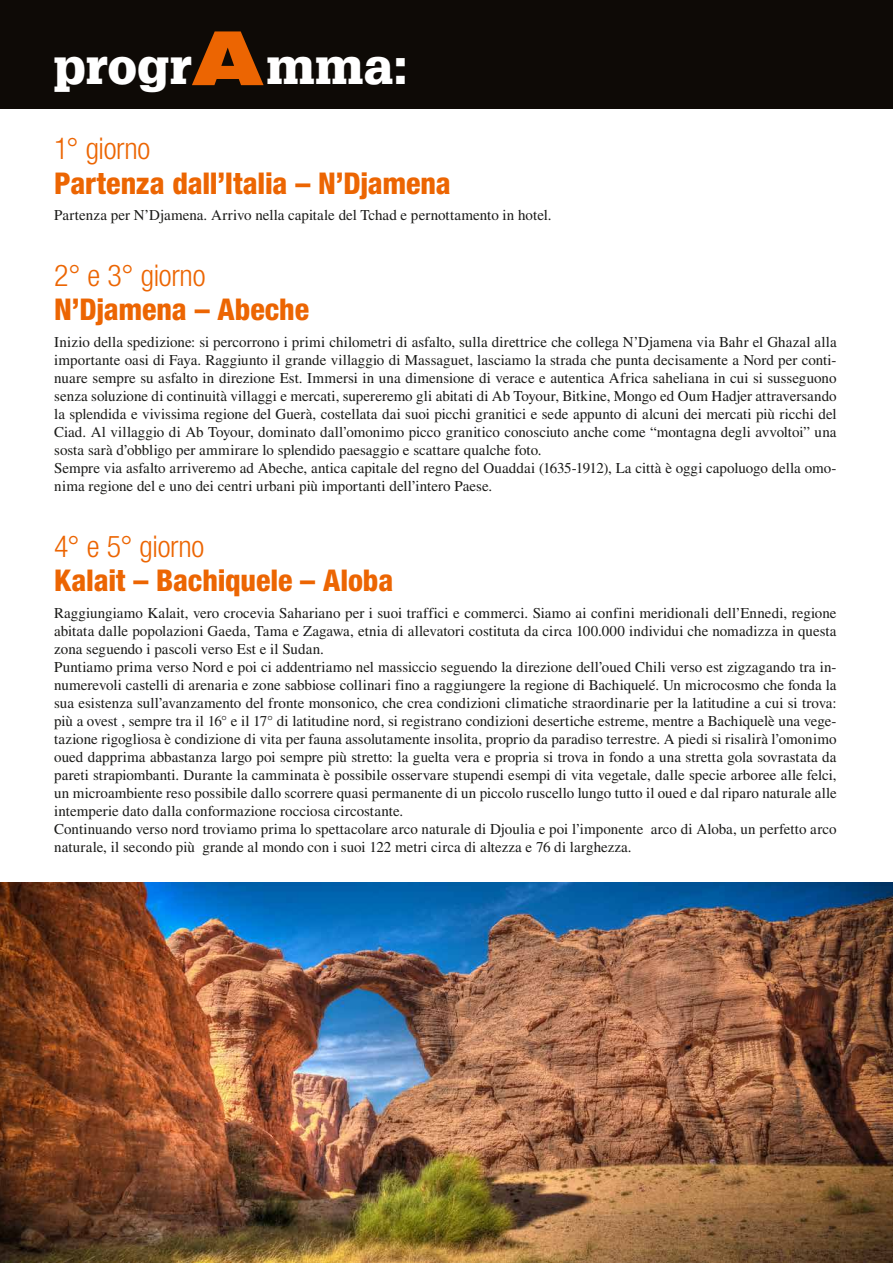
<style>
.page{position:relative;width:893px;height:1263px;background:#fff}
.page>*{position:absolute;margin:0;border:0;box-sizing:border-box;transform-origin:0 0}
.t1{font:900 expanded 75.15px "Helvetica Neue LT Std";color:#ec6502}
.t2{font:900 48.75px "Glypha LT Std";color:#fff}
.t3{font:800 condensed 30px "Helvetica Neue LT Std";letter-spacing:-.005em;color:#ec6502}
.t4{font:300 condensed 30px "Helvetica Neue LT Std";letter-spacing:-.01em;color:#ec6502}
.t5{font:15px/18px "Times LT Std";color:#1a1a18}
</style>
<div class="page">
<div style="left:0;top:0;width:893px;height:108px;background:#0e0a06"></div>
<img style="left:0;top:882px;width:893px;height:381px">
<h1 class="t1" style="left:194px;top:9px;width:68px">A</h1>
<h2 class="t2" style="left:53px;top:37px;width:140px">progr</h2>
<h2 class="t2" style="left:266px;top:37px;width:142px">mma:</h2>
<h3 class="t4" style="left:54px;top:131px;width:98px">1° giorno</h3>
<h3 class="t3" style="left:54px;top:164px;width:398px">Partenza dall’Italia – N’Djamena</h3>
<p class="t5" style="left:54px;top:206px;width:499px">Partenza per N’Djamena. Arrivo nella capitale del Tchad e pernottamento in hotel.</p>
<h3 class="t4" style="left:54px;top:258px;width:153px">2° e 3° giorno</h3>
<h3 class="t3" style="left:54px;top:291px;width:256px">N’Djamena – Abeche</h3>
<p class="t5" style="left:54px;top:333px;width:784px">Inizio della spedizione: si percorrono i primi chilometri di asfalto, sulla direttrice che collega N’Djamena via Bahr el Ghazal alla importante oasi di Faya. Raggiunto il grande villaggio di Massaguet, lasciamo la strada che punta decisamente a Nord per conti&shy;nuare sempre su asfalto in direzione Est. Immersi in una dimensione di verace e autentica Africa saheliana in cui si susseguono senza soluzione di continuità villaggi e mercati, supereremo gli abitati di Ab Toyour, Bitkine, Mongo ed Oum Hadjer attraversando la splendida e vivissima regione del Guerà, costellata dai suoi picchi granitici e sede appunto di alcuni dei mercati più ricchi del Ciad. Al villaggio di Ab Toyour, dominato dall’omonimo picco granitico conosciuto anche come “montagna degli avvoltoi” una sosta sarà d’obbligo per ammirare lo splendido paesaggio e scattare qualche foto.<br>Sempre via asfalto arriveremo ad Abeche, antica capitale del regno del Ouaddai (1635-1912), La città è oggi capoluogo della omo&shy;nima regione del e uno dei centri urbani più importanti dell’intero Paese.</p>
<h3 class="t4" style="left:54px;top:529px;width:152px">4° e 5° giorno</h3>
<h3 class="t3" style="left:54px;top:562px;width:341px">Kalait – Bachiquele – Aloba</h3>
<p class="t5" style="left:54px;top:603px;width:784px">Raggiungiamo Kalait, vero crocevia Sahariano per i suoi traffici e commerci. Siamo ai confini meridionali dell’Ennedi, regione abitata dalle popolazioni Gaeda, Tama e Zagawa, etnia di allevatori costituta da circa 100.000 individui che nomadizza in questa zona seguendo i pascoli verso Est e il Sudan.<br>Puntiamo prima verso Nord e poi ci addentriamo nel massiccio seguendo la direzione dell’oued Chili verso est zigzagando tra in&shy;numerevoli castelli di arenaria e zone sabbiose collinari fino a raggiungere la regione di Bachiquelé. Un microcosmo che fonda la sua esistenza sull’avanzamento del fronte monsonico, che crea condizioni climatiche straordinarie per la latitudine a cui si trova: più a ovest , sempre tra il 16° e il 17° di latitudine nord, si registrano condizioni desertiche estreme, mentre a Bachiquelè una vege&shy;tazione rigogliosa è condizione di vita per fauna assolutamente insolita, proprio da paradiso terrestre. A piedi si risalirà l’omonimo oued dapprima abbastanza largo poi sempre più stretto: la guelta vera e propria si trova in fondo a una stretta gola sovrastata da pareti strapiombanti. Durante la camminata è possibile osservare stupendi esempi di vita vegetale, dalle specie arboree alle felci, un microambiente reso possibile dallo scorrere quasi permanente di un piccolo ruscello lungo tutto il oued e dal riparo naturale alle intemperie dato dalla conformazione rocciosa circostante.<br>Continuando verso nord troviamo prima lo spettacolare arco naturale di Djoulia e poi l’imponente arco di Aloba, un perfetto arco naturale, il secondo più grande al mondo con i suoi 122 metri circa di altezza e 76 di larghezza.</p>
</div>
